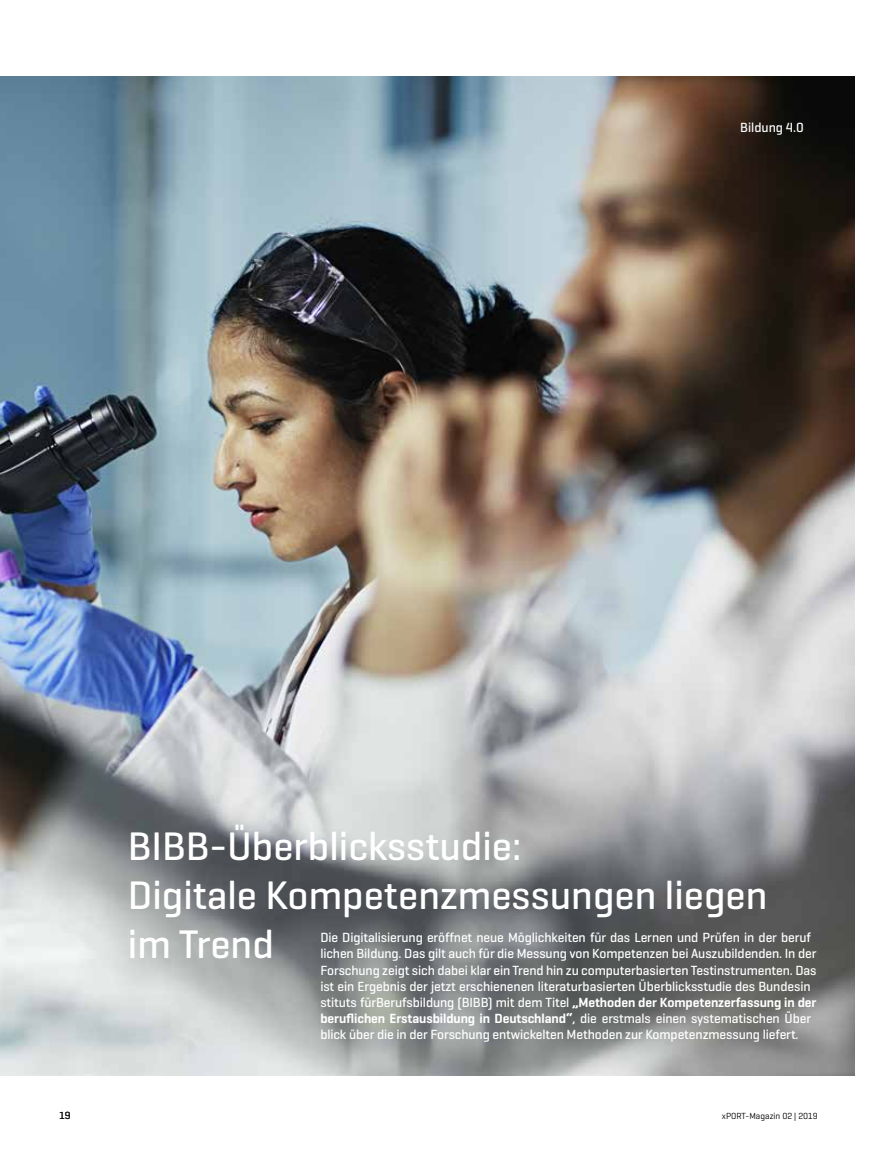
<style>
.page{position:relative;width:893px;height:1149px;background:#fff}
.page>*{position:absolute;margin:0;border:0;box-sizing:border-box;transform-origin:0 0}
.t1{font:500 40.5px/48.6px "Geogrotesque";color:#fff}
.t2{font:500 13.5px/16.2px "Geogrotesque";letter-spacing:-.01em;color:#fff}
.t3{font:10.5px "Geogrotesque";color:#000}
.t4{font:9px "Geogrotesque";color:#000}
.s1{font-weight:600}
</style>
<div class="page">
<img style="left:0;top:77px;width:855px;height:997px">
<p class="t2" style="left:740px;top:119px;width:65px">Bildung 4.0</p>
<h1 class="t1" style="left:128px;top:821px;width:641px">BIBB-Überblicksstudie:<br>Digitale Kompetenzmessungen liegen</h1>
<p class="t2" style="left:320px;top:928px;width:492px">Die Digitalisierung eröffnet neue Möglichkeiten für das Lernen und Prüfen in der beruf</p>
<h1 class="t1" style="left:128px;top:918px;width:147px">im Trend</h1>
<p class="t2" style="left:320px;top:945px;width:498px">lichen Bildung. Das gilt auch für die Messung von Kompetenzen bei Auszubildenden. In der Forschung zeigt sich dabei klar ein Trend hin zu computerbasierten Testinstrumenten. Das ist ein Ergebnis der jetzt erschienenen literaturbasierten Überblicksstudie des Bundesin stituts fürBerufsbildung (BIBB) mit dem Titel <span class="s1">„Methoden der Kompetenzerfassung in der berufichen Erstausbildung in Deutschland“</span>, die erstmals einen systematischen Über blick über die in der Forschung entwickelten Methoden zur Kompetenzmessung liefert.</p>
<p class="t3" style="left:60px;top:1108px;width:12px">19</p>
<p class="t4" style="left:722px;top:1109px;width:97px">xPORT-Magazin 02 | 2019</p>
</div>
